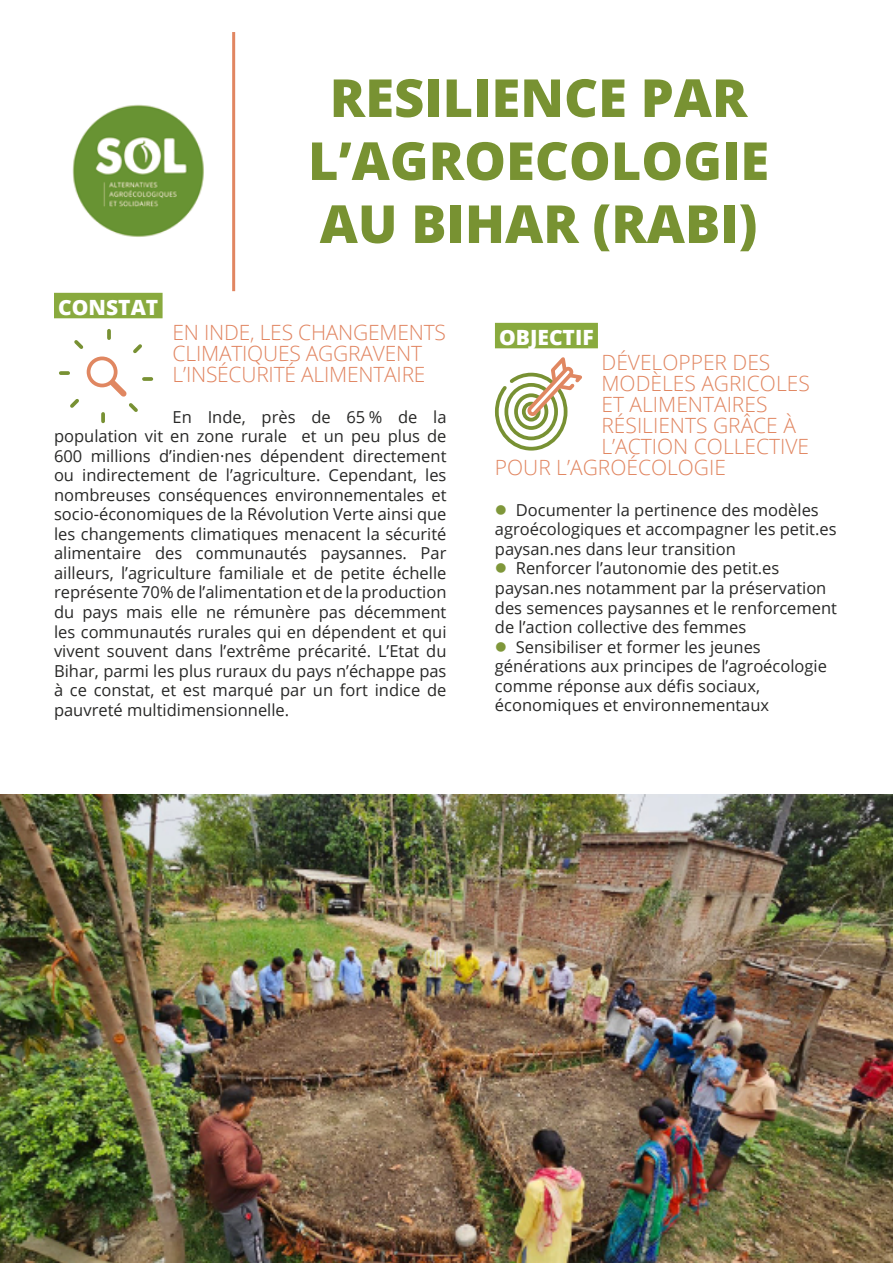
<style>
.page{position:relative;width:893px;height:1263px;background:#fff}
.page>*{position:absolute;margin:0;border:0;box-sizing:border-box;transform-origin:0 0}
.t1{font:800 52.5px/63px "Open Sans";color:#789232;text-align:center}
.t2{font:300 21px "Open Sans";color:#e18661}
.t3{font:300 21px/21px "Open Sans";letter-spacing:-.01em;color:#e18561}
.t4{font:800 21px "Open Sans";color:#fff}
.t5{font:16.5px/19.5px "Open Sans";color:#282827;text-align:justify}
</style>
<div class="page">
<img style="left:0;top:794px;width:893px;height:469px">
<div style="left:495px;top:323px;width:103px;height:25px;background:#89aa3e"></div>
<div style="left:54px;top:293px;width:109px;height:25px;background:#89aa3e"></div>
<svg style="left:59px;top:329px;width:95px;height:95px"></svg>
<svg style="left:495px;top:357px;width:87px;height:94px"></svg>
<img style="left:72px;top:104px;width:132px;height:133px">
<hr style="left:232px;top:32px;width:3px;height:259px;background:#e18661">
<p class="t4" style="left:58px;top:291px;width:102px">CONSTAT</p>
<h1 class="t1" style="left:308px;top:64px;width:463px">RESILIENCE PAR<br>L’AGROECOLOGIE<br>AU BIHAR (RABI)</h1>
<p class="t3" style="left:173px;top:321px;width:275px">EN INDE, LES CHANGEMENTS<br>CLIMATIQUES AGGRAVENT<br>L’INSÉCURITÉ ALIMENTAIRE</p>
<p class="t5" style="left:54px;top:407px;width:394px;text-indent:119px">En Inde, près de 65 % de la population vit en zone rurale et un peu plus de 600 millions d’indien·nes dépendent directement ou indirectement de l’agriculture. Cependant, les nombreuses conséquences environnementales et socio-économiques de la Révolution Verte ainsi que les changements climatiques menacent la sécurité alimentaire des communautés paysannes. Par ailleurs, l’agriculture familiale et de petite échelle représente 70% de l’alimentation et de la production du pays mais elle ne rémunère pas décemment les communautés rurales qui en dépendent et qui vivent souvent dans l’extrême précarité. L’Etat du Bihar, parmi les plus ruraux du pays n’échappe pas à ce constat, et est marqué par un fort indice de pauvreté multidimensionnelle.</p>
<p class="t4" style="left:499px;top:321px;width:96px">OBJECTIF</p>
<p class="t2" style="left:601px;top:348px;width:170px">DÉVELOPPER DES</p>
<p class="t2" style="left:601px;top:369px;width:210px">MODÈLES AGRICOLES</p>
<p class="t2" style="left:601px;top:390px;width:167px">ET ALIMENTAIRES</p>
<p class="t2" style="left:601px;top:411px;width:196px">RÉSILIENTS GRÂCE À</p>
<p class="t2" style="left:601px;top:432px;width:209px">L’ACTION COLLECTIVE</p>
<p class="t2" style="left:495px;top:453px;width:233px">POUR L’AGROÉCOLOGIE</p>
<p class="t5" style="left:516px;top:500px;width:304px">Documenter la pertinence des modèles</p>
<p class="t5" style="left:495px;top:519px;width:343px">agroécologiques et accompagner les petit.es</p>
<p class="t5" style="left:495px;top:539px;width:242px">paysan.nes dans leur transition</p>
<p class="t5" style="left:516px;top:558px;width:265px">Renforcer l’autonomie des petit.es</p>
<p class="t5" style="left:495px;top:578px;width:333px">paysan.nes notamment par la préservation</p>
<p class="t5" style="left:495px;top:597px;width:344px">des semences paysannes et le renforcement</p>
<p class="t5" style="left:495px;top:617px;width:253px">de l’action collective des femmes</p>
<p class="t5" style="left:516px;top:636px;width:246px">Sensibiliser et former les jeunes</p>
<p class="t5" style="left:495px;top:656px;width:334px">générations aux principes de l’agroécologie</p>
<p class="t5" style="left:495px;top:675px;width:267px">comme réponse aux défis sociaux,</p>
<p class="t5" style="left:495px;top:695px;width:276px">économiques et environnementaux</p>
</div>
